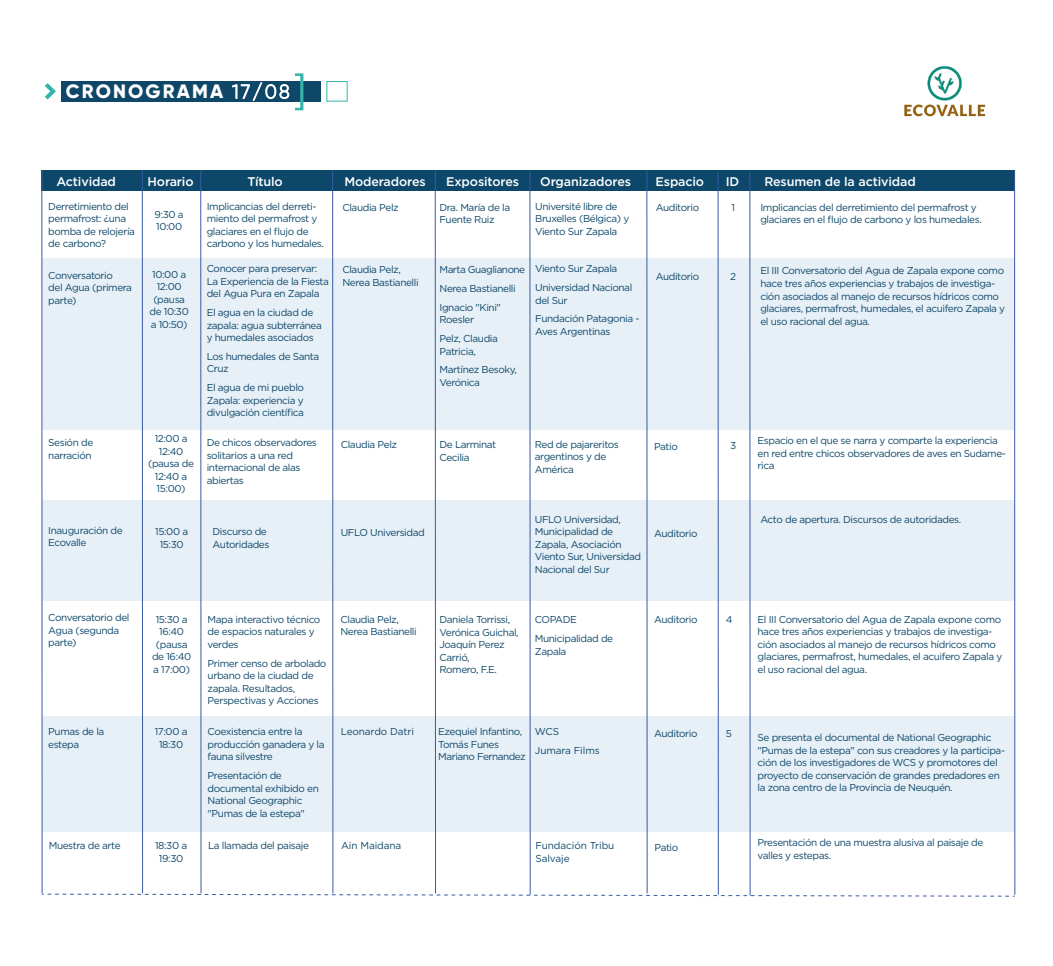
<style>
.page{position:relative;width:1053px;height:966px;background:#fff}
.page>*{position:absolute;margin:0;border:0;box-sizing:border-box;transform-origin:0 0}
.t1{font:800 19.38px "Gilroy";letter-spacing:.11em;color:#fff}
.t2{font:500 12.5px "Gotham";letter-spacing:-.01em;color:#fff}
.t3{font:10px/12.5px "Gotham";letter-spacing:-.04em;color:#0d4769}
.t4{font:10px/18.8px "Gotham";letter-spacing:-.01em;color:#0d4769}
.s1{font-weight:300}
</style>
<div class="page">
<svg style="left:45px;top:83px;width:11px;height:16px"></svg>
<div style="left:61px;top:81px;width:259px;height:20px;background:#0f4768"></div>
<svg style="left:232px;top:82px;width:57px;height:19px"></svg>
<svg style="left:295px;top:73px;width:8px;height:37px"></svg>
<div style="left:42px;top:500px;width:972px;height:100px;background:#e7eff7"></div>
<div style="left:42px;top:716px;width:972px;height:115px;background:#e7eff7"></div>
<div style="left:42px;top:170px;width:972px;height:21px;background:#0d4769"></div>
<div style="left:42px;top:258px;width:972px;height:172px;background:#e7eff7"></div>
<hr style="left:41px;top:170px;width:1px;height:723px;background:#395aa5">
<hr style="left:142px;top:170px;width:1px;height:723px;background:#395aa5">
<hr style="left:200px;top:170px;width:1px;height:723px;background:#395aa5">
<hr style="left:332px;top:170px;width:1px;height:723px;background:#395aa5">
<hr style="left:435px;top:170px;width:1px;height:723px;background:#395aa5">
<hr style="left:529px;top:172px;width:1px;height:722px;background:#395aa5">
<hr style="left:646px;top:170px;width:1px;height:723px;background:#395aa5">
<hr style="left:717px;top:172px;width:1px;height:722px;background:#395aa5">
<hr style="left:749px;top:173px;width:1px;height:722px;background:#395aa5">
<hr style="left:1014px;top:172px;width:1px;height:722px;background:#395aa5">
<svg style="left:42px;top:893px;width:972px;height:3px"></svg>
<img style="left:903px;top:66px;width:83px;height:51px">
<h1 class="t1" style="left:66px;top:79px;width:225px">CRONOGRAMA <span class="s1">17/08</span></h1>
<p class="t2" style="left:56px;top:174px;width:61px">Actividad</p>
<p class="t2" style="left:147px;top:174px;width:48px">Horario</p>
<p class="t2" style="left:247px;top:174px;width:37px">Título</p>
<p class="t2" style="left:344px;top:174px;width:83px">Moderadores</p>
<p class="t2" style="left:446px;top:174px;width:74px">Expositores</p>
<p class="t2" style="left:540px;top:174px;width:92px">Organizadores</p>
<p class="t2" style="left:655px;top:174px;width:50px">Espacio</p>
<p class="t2" style="left:725px;top:174px;width:15px">ID</p>
<p class="t2" style="left:764px;top:174px;width:153px">Resumen de la actividad</p>
<p class="t3" style="left:207px;top:200px;width:119px">Implicancias del derreti&shy;miento del permafrost y glaciares en el flujo de carbono y los humedales.</p>
<p class="t3" style="left:207px;top:262px;width:124px">Conocer para preservar:<br>La Experiencia de la Fiesta del Agua Pura en Zapala</p>
<p class="t3" style="left:207px;top:306px;width:117px">El agua en la ciudad de zapala: agua subterránea y humedales asociados</p>
<p class="t3" style="left:207px;top:350px;width:114px">Los humedales de Santa<br>Cruz</p>
<p class="t3" style="left:207px;top:381px;width:99px;text-align:justify">El agua de mi pueblo Zapala: experiencia y divulgación científica</p>
<p class="t3" style="left:207px;top:436px;width:112px">De chicos observadores solitarios a una red internacional de alas abiertas</p>
<p class="t3" style="left:535px;top:200px;width:96px">Université libre de<br>Bruxelles (Bélgica) y<br>Viento Sur Zapala</p>
<p class="t3" style="left:535px;top:259px;width:99px;line-height:18.8px">Viento Sur Zapala<br>Universidad Nacional</p>
<p class="t3" style="left:535px;top:290px;width:106px;line-height:18.8px">del Sur<br>Fundación Patagonia -</p>
<p class="t3" style="left:535px;top:325px;width:77px">Aves Argentinas</p>
<p class="t3" style="left:48px;top:200px;width:88px">Derretimiento del permafrost: ¿una bomba de relojería de carbono?</p>
<p class="t3" style="left:48px;top:268px;width:85px">Conversatorio<br>del Agua (primera parte)</p>
<p class="t3" style="left:439px;top:201px;width:72px">Dra. María de la<br>Fuente Ruiz</p>
<p class="t3" style="left:760px;top:201px;width:223px">Implicancias del derretimiento del permafrost y glaciares en el flujo de carbono y los humedales.</p>
<p class="t3" style="left:342px;top:201px;width:58px">Claudia Pelz</p>
<p class="t3" style="left:655px;top:201px;width:45px">Auditorio</p>
<p class="t3" style="left:731px;top:201px;width:5px">1</p>
<p class="t3" style="left:155px;top:207px;width:31px">9:30 a<br>10:00</p>
<p class="t3" style="left:439px;top:260px;width:87px;line-height:18.8px">Marta Guaglianone<br>Nerea Bastianelli<br>Ignacio "Kini"</p>
<p class="t3" style="left:439px;top:310px;width:60px;line-height:18.8px">Roesler<br>Pelz, Claudia</p>
<p class="t3" style="left:439px;top:341px;width:79px;line-height:18.8px">Patricia,<br>Martínez Besoky,</p>
<p class="t3" style="left:439px;top:376px;width:42px">Verónica</p>
<p class="t3" style="left:342px;top:263px;width:78px">Claudia Pelz,<br>Nerea Bastianelli</p>
<p class="t3" style="left:760px;top:264px;width:246px">El III Conversatorio del Agua de Zapala expone como hace tres años experiencias y trabajos de investiga&shy;ción asociados al manejo de recursos hídricos como glaciares, permafrost, humedales, el acuifero Zapala y el uso racional del agua.</p>
<p class="t3" style="left:149px;top:267px;width:41px;text-align:center">10:00 a<br>12:00 (pausa de 10:30 a 10:50)</p>
<p class="t3" style="left:655px;top:269px;width:45px">Auditorio</p>
<p class="t3" style="left:730px;top:269px;width:7px">2</p>
<p class="t3" style="left:148px;top:432px;width:48px;text-align:center">12:00 a<br>12:40 (pausa de<br>12:40 a<br>15:00)</p>
<p class="t3" style="left:757px;top:434px;width:250px">Espacio en el que se narra y comparte la experiencia en red entre chicos observadores de aves en Sudame&shy;rica</p>
<p class="t3" style="left:48px;top:436px;width:46px">Sesión de narración</p>
<p class="t3" style="left:535px;top:437px;width:86px">Red de pajareritos argentinos y de<br>América</p>
<p class="t3" style="left:341px;top:438px;width:58px">Claudia Pelz</p>
<p class="t3" style="left:439px;top:438px;width:58px">De Larminat<br>Cecilia</p>
<p class="t3" style="left:730px;top:439px;width:8px">3</p>
<p class="t3" style="left:654px;top:439px;width:25px">Patio</p>
<p class="t3" style="left:48px;top:523px;width:76px">Inauguración de<br>Ecovalle</p>
<p class="t3" style="left:155px;top:525px;width:34px;text-align:center">15:00 a<br>15:30</p>
<p class="t3" style="left:212px;top:525px;width:56px">Discurso de</p>
<p class="t3" style="left:341px;top:525px;width:86px">UFLO Universidad</p>
<p class="t3" style="left:212px;top:537px;width:58px">Autoridades</p>
<p class="t3" style="left:535px;top:512px;width:108px">UFLO Universidad,<br>Municipalidad de<br>Zapala, Asociación<br>Viento Sur, Universidad<br>Nacional del Sur</p>
<p class="t3" style="left:654px;top:527px;width:45px">Auditorio</p>
<p class="t3" style="left:48px;top:611px;width:83px">Conversatorio del<br>Agua (segunda parte)</p>
<p class="t3" style="left:152px;top:612px;width:41px;text-align:center">15:30 a<br>16:40 (pausa de 16:40 a 17:00)</p>
<p class="t3" style="left:208px;top:612px;width:114px">Mapa interactivo técnico de espacios naturales y verdes</p>
<p class="t3" style="left:208px;top:656px;width:120px">Primer censo de arbolado urbano de la ciudad de zapala. Resultados,<br>Perspectivas y Acciones</p>
<p class="t3" style="left:48px;top:725px;width:58px">Pumas de la estepa</p>
<p class="t3" style="left:208px;top:725px;width:118px">Coexistencia entre la producción ganadera y la fauna silvestre</p>
<p class="t3" style="left:208px;top:768px;width:113px">Presentación de documental exhibido en<br>National Geographic "Pumas de la estepa"</p>
<p class="t3" style="left:155px;top:725px;width:34px;text-align:center">17:00 a<br>18:30</p>
<p class="t3" style="left:340px;top:612px;width:78px">Claudia Pelz,<br>Nerea Bastianelli</p>
<p class="t3" style="left:439px;top:613px;width:81px">Daniela Torrissi,<br>Verónica Guichal,<br>Joaquín Perez<br>Carrió,<br>Romero, F.E.</p>
<p class="t3" style="left:535px;top:610px;width:80px;line-height:18.8px">COPADE<br>Municipalidad de</p>
<p class="t3" style="left:535px;top:644px;width:33px">Zapala</p>
<p class="t3" style="left:438px;top:725px;width:89px">Ezequiel Infantino,<br>Tomás Funes<br>Mariano Fernandez</p>
<p class="t4" style="left:341px;top:722px;width:75px">Leonardo Datri</p>
<p class="t4" style="left:535px;top:722px;width:66px">WCS<br>Jumara Films</p>
<p class="t3" style="left:654px;top:613px;width:45px">Auditorio</p>
<p class="t3" style="left:725px;top:613px;width:8px">4</p>
<p class="t3" style="left:654px;top:727px;width:45px">Auditorio</p>
<p class="t3" style="left:725px;top:727px;width:8px">5</p>
<p class="t3" style="left:49px;top:838px;width:73px">Muestra de arte</p>
<p class="t3" style="left:208px;top:838px;width:102px">La llamada del paisaje</p>
<p class="t4" style="left:341px;top:835px;width:62px">Ain Maidana</p>
<p class="t4" style="left:535px;top:838px;width:80px;line-height:12.5px">Fundación Tribu<br>Salvaje</p>
<p class="t3" style="left:155px;top:838px;width:34px;text-align:center">18:30 a<br>19:30</p>
<p class="t3" style="left:654px;top:840px;width:25px">Patio</p>
<p class="t3" style="left:760px;top:512px;width:202px">Acto de apertura. Discursos de autoridades.</p>
<p class="t3" style="left:757px;top:612px;width:246px">El III Conversatorio del Agua de Zapala expone como hace tres años experiencias y trabajos de investiga&shy;ción asociados al manejo de recursos hídricos como glaciares, permafrost, humedales, el acuifero Zapala y el uso racional del agua.</p>
<p class="t3" style="left:757px;top:731px;width:249px">Se presenta el documental de National Geographic "Pumas de la estepa" con sus creadores y la participa&shy;ción de los investigadores de WCS y promotores del proyecto de conservación de grandes predadores en la zona centro de la Provincia de Neuquén.</p>
<p class="t3" style="left:757px;top:835px;width:227px">Presentación de una muestra alusiva al paisaje de valles y estepas.</p>
</div>
